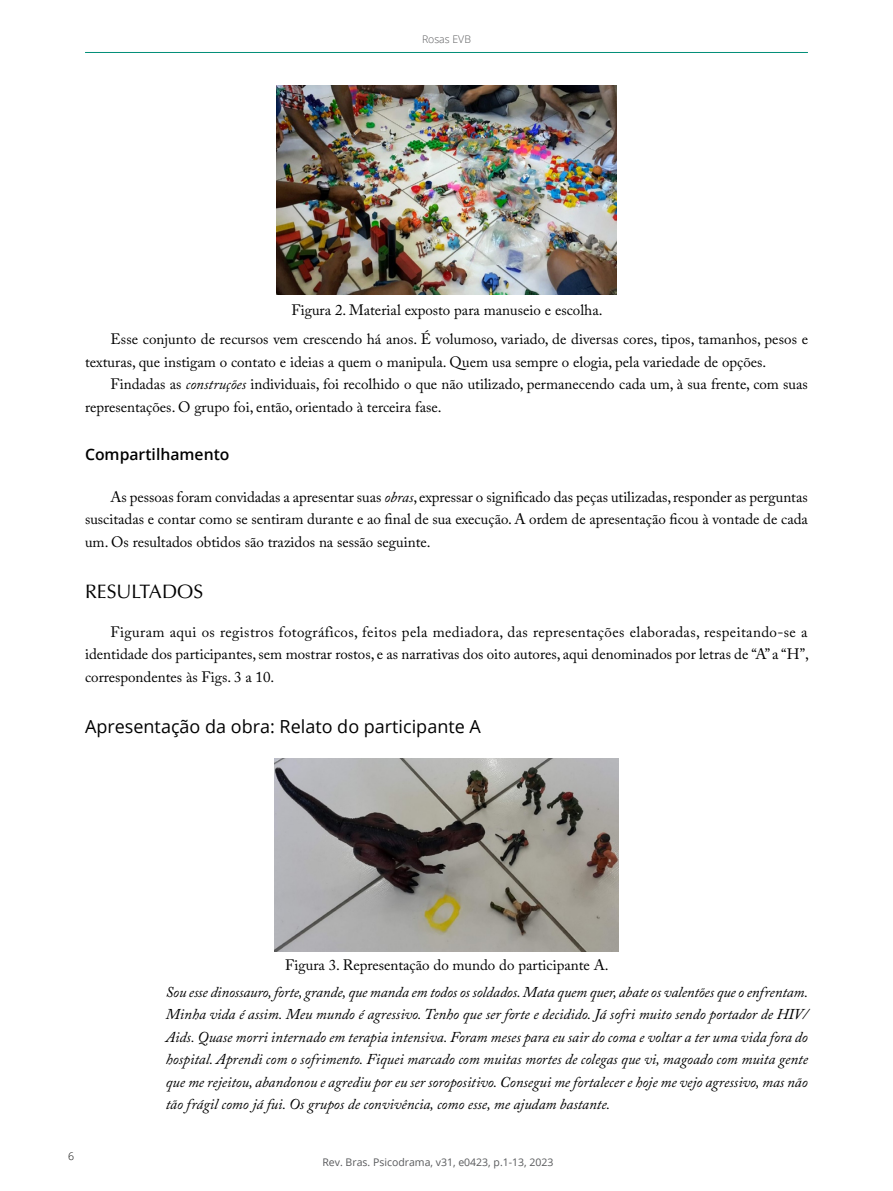
<style>
.page{position:relative;width:893px;height:1191px;background:#fff}
.page>*{position:absolute;margin:0;border:0;box-sizing:border-box;transform-origin:0 0}
.t1{font:19.5px "Optima LT Std";color:#000}
.t2{font:18px "Open Sans";color:#000}
.t3{font:600 15.75px "Open Sans";color:#000}
.t4{font:15px/22.5px "Adobe Caslon Pro";color:#000;text-align:justify}
.t5{font:italic 15px/22.5px "Adobe Caslon Pro";color:#000;text-align:justify}
.t6{font:10.5px "Open Sans";color:#58595b}
.t7{font:300 10.5px "Open Sans";color:#58595b}
.t8{font:300 10.5px "Open Sans";color:#000}
.s1{font-style:italic}
</style>
<div class="page">
<hr style="left:85px;top:52px;width:723px;height:1px;background:#008e77">
<img style="left:276px;top:85px;width:340px;height:209px">
<img style="left:275px;top:758px;width:343px;height:193px">
<p class="t7" style="left:422px;top:32px;width:50px">Rosas EVB</p>
<p class="t4" style="left:111px;top:295px;width:699px;line-height:29.4px;text-indent:181px">Figura 2. Material exposto para manuseio e escolha.<br>Esse conjunto de recursos vem crescendo há anos. É volumoso, variado, de diversas cores, tipos, tamanhos, pesos e</p>
<p class="t4" style="left:85px;top:350px;width:683px">texturas, que instigam o contato e ideias a quem o manipula. Quem usa sempre o elogia, pela variedade de opções.</p>
<p class="t4" style="left:111px;top:372px;width:699px">Findadas as <span class="s1">construções</span> individuais, foi recolhido o que não utilizado, permanecendo cada um, à sua frente, com suas</p>
<p class="t4" style="left:85px;top:395px;width:358px">representações. O grupo foi, então, orientado à terceira fase.</p>
<p class="t3" style="left:85px;top:444px;width:146px">Compartilhamento</p>
<p class="t4" style="left:85px;top:485px;width:724px;text-indent:25px">As pessoas foram convidadas a apresentar suas <span class="s1">obras</span>, expressar o significado das peças utilizadas, responder as perguntas suscitadas e contar como se sentiram durante e ao final de sua execução. A ordem de apresentação ficou à vontade de cada um. Os resultados obtidos são trazidos na sessão seguinte.</p>
<h1 class="t1" style="left:85px;top:579px;width:120px">RESULTADOS</h1>
<p class="t4" style="left:85px;top:620px;width:725px;text-indent:26px">Figuram aqui os registros fotográficos, feitos pela mediadora, das representações elaboradas, respeitando-se a identidade dos participantes, sem mostrar rostos, e as narrativas dos oito autores, aqui denominados por letras de “A” a “H”, correspondentes às Figs. 3 a 10.</p>
<p class="t2" style="left:85px;top:714px;width:397px">Apresentação da obra: Relato do participante A</p>
<p class="t8" style="left:68px;top:1148px;width:7px">6</p>
<p class="t4" style="left:285px;top:953px;width:325px">Figura 3. Representação do mundo do participante A.</p>
<p class="t5" style="left:166px;top:980px;width:644px">Sou esse dinossauro, forte, grande, que manda em todos os soldados. Mata quem quer, abate os valentões que o enfrentam.<br>Minha vida é assim. Meu mundo é agressivo. Tenho que ser forte e decidido. Já sofri muito sendo portador de HIV/ Aids. Quase morri internado em terapia intensiva. Foram meses para eu sair do coma e voltar a ter uma vida fora do hospital. Aprendi com o sofrimento. Fiquei marcado com muitas mortes de colegas que vi, magoado com muita gente que me rejeitou, abandonou e agrediu por eu ser soropositivo. Consegui me fortalecer e hoje me vejo agressivo, mas não tão frágil como já fui. Os grupos de convivência, como esse, me ajudam bastante.</p>
<p class="t6" style="left:322px;top:1154px;width:233px">Rev. Bras. Psicodrama, v31, e0423, p.1-13, 2023</p>
</div>
